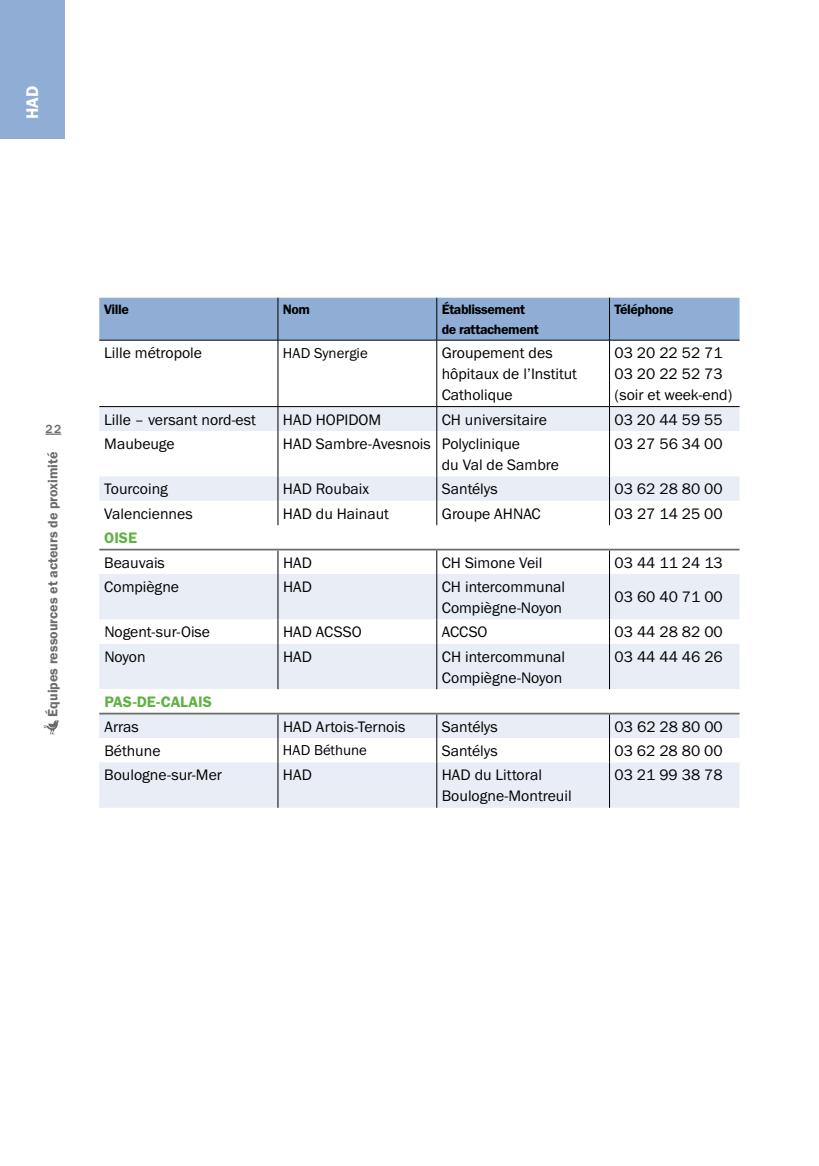
<style>
.page{position:relative;width:819px;height:1166px;background:#fff}
.page>*{position:absolute;margin:0;border:0;box-sizing:border-box;transform-origin:0 0}
.t1{font:17.5px "Franklin Gothic URW Dem";color:#fff}
.t2{font:15.75px/21px "Franklin Gothic URW Boo";color:#000}
.t3{font:15.75px "Franklin Gothic URW Dem";color:#62b146}
.t4{font:14.88px "Franklin Gothic URW Boo";color:#000}
.t5{font:14px/19.2px "Franklin Gothic URW Dem";letter-spacing:-.03em;color:#000}
.t6{font:14px "Franklin Gothic URW Dem";color:#6b6b6a}
.t7{font:500 12.25px "Franklin Gothic URW";color:#6b6b6a}
</style>
<div class="page">
<svg style="left:45px;top:433px;width:16px;height:2px"></svg>
<svg style="left:43px;top:720px;width:16px;height:14px"></svg>
<div style="left:99px;top:298px;width:640px;height:42px;background:#90aed5"></div>
<svg style="left:99px;top:407px;width:640px;height:401px;fill:#e9eef6"></svg>
<svg style="left:99px;top:525px;width:640px;height:188px"></svg>
<hr style="left:277px;top:298px;width:1px;height:42px;background:#000">
<hr style="left:277px;top:340px;width:1px;height:66px;background:#000">
<svg style="left:277px;top:407px;width:1px;height:24px"></svg>
<hr style="left:277px;top:431px;width:1px;height:45px;background:#000">
<svg style="left:277px;top:476px;width:1px;height:49px"></svg>
<svg style="left:277px;top:550px;width:1px;height:24px"></svg>
<hr style="left:277px;top:574px;width:1px;height:45px;background:#000">
<svg style="left:277px;top:619px;width:1px;height:25px"></svg>
<hr style="left:277px;top:644px;width:1px;height:45px;background:#000">
<svg style="left:277px;top:714px;width:1px;height:48px"></svg>
<hr style="left:277px;top:762px;width:1px;height:46px;background:#000">
<hr style="left:99px;top:340px;width:179px;height:1px;background:#000">
<hr style="left:278px;top:340px;width:159px;height:1px;background:#000">
<hr style="left:437px;top:340px;width:172px;height:1px;background:#000">
<hr style="left:609px;top:340px;width:130px;height:1px;background:#000">
<hr style="left:99px;top:406px;width:179px;height:1px;background:#000">
<hr style="left:278px;top:406px;width:159px;height:1px;background:#000">
<hr style="left:437px;top:406px;width:172px;height:1px;background:#000">
<hr style="left:609px;top:406px;width:130px;height:1px;background:#000">
<hr style="left:609px;top:298px;width:1px;height:42px;background:#000">
<hr style="left:609px;top:340px;width:1px;height:66px;background:#000">
<hr style="left:99px;top:549px;width:179px;height:1px;background:#6b6b6a">
<hr style="left:278px;top:549px;width:159px;height:1px;background:#6b6b6a">
<hr style="left:437px;top:549px;width:172px;height:1px;background:#6b6b6a">
<hr style="left:609px;top:549px;width:130px;height:1px;background:#6b6b6a">
<hr style="left:99px;top:713px;width:179px;height:1px;background:#6b6b6a">
<hr style="left:278px;top:713px;width:159px;height:1px;background:#6b6b6a">
<hr style="left:437px;top:713px;width:172px;height:1px;background:#6b6b6a">
<hr style="left:609px;top:713px;width:130px;height:1px;background:#6b6b6a">
<svg style="left:609px;top:407px;width:1px;height:24px"></svg>
<hr style="left:609px;top:431px;width:1px;height:45px;background:#000">
<svg style="left:609px;top:476px;width:1px;height:49px"></svg>
<svg style="left:609px;top:550px;width:1px;height:24px"></svg>
<hr style="left:609px;top:574px;width:1px;height:45px;background:#000">
<svg style="left:609px;top:619px;width:1px;height:25px"></svg>
<hr style="left:609px;top:644px;width:1px;height:45px;background:#000">
<svg style="left:609px;top:714px;width:1px;height:48px"></svg>
<hr style="left:609px;top:762px;width:1px;height:46px;background:#000">
<hr style="left:436px;top:298px;width:1px;height:42px;background:#000">
<hr style="left:436px;top:340px;width:1px;height:66px;background:#000">
<svg style="left:436px;top:407px;width:1px;height:24px"></svg>
<hr style="left:436px;top:431px;width:1px;height:45px;background:#000">
<svg style="left:436px;top:476px;width:1px;height:49px"></svg>
<svg style="left:436px;top:550px;width:1px;height:24px"></svg>
<hr style="left:436px;top:574px;width:1px;height:45px;background:#000">
<svg style="left:436px;top:619px;width:1px;height:25px"></svg>
<hr style="left:436px;top:644px;width:1px;height:45px;background:#000">
<svg style="left:436px;top:714px;width:1px;height:48px"></svg>
<hr style="left:436px;top:762px;width:1px;height:46px;background:#000">
<div style="left:0;top:0;width:64px;height:139px;background:#90aed5"></div>
<p class="t1" style="left:21px;top:119px;width:35px;rotate:-90deg">HAD</p>
<p class="t7" style="left:45px;top:421px;width:17px">22</p>
<p class="t6" style="left:44px;top:716px;width:267px;rotate:-90deg">Équipes ressources et acteurs de proximité</p>
<p class="t5" style="left:104px;top:300px;width:26px">Ville</p>
<p class="t5" style="left:283px;top:300px;width:29px">Nom</p>
<p class="t5" style="left:442px;top:300px;width:98px">Établissement de rattachement</p>
<p class="t5" style="left:614px;top:300px;width:61px">Téléphone</p>
<p class="t2" style="left:104px;top:342px;width:99px">Lille métropole</p>
<p class="t4" style="left:283px;top:343px;width:86px">HAD Synergie</p>
<p class="t2" style="left:441px;top:342px;width:137px">Groupement des hôpitaux de l’Institut<br>Catholique</p>
<p class="t2" style="left:614px;top:342px;width:119px">03 20 22 52 71<br>03 20 22 52 73 (soir et week-end)</p>
<p class="t2" style="left:104px;top:408px;width:153px">Lille – versant nord-est</p>
<p class="t2" style="left:283px;top:408px;width:100px">HAD HOPIDOM</p>
<p class="t2" style="left:442px;top:408px;width:107px">CH universitaire</p>
<p class="t2" style="left:614px;top:408px;width:110px">03 20 44 59 55</p>
<p class="t2" style="left:104px;top:433px;width:72px">Maubeuge</p>
<p class="t2" style="left:442px;top:433px;width:119px;text-indent:-159px">HAD Sambre-Avesnois Polyclinique<br>du Val de Sambre</p>
<p class="t2" style="left:614px;top:433px;width:110px">03 27 56 34 00</p>
<p class="t2" style="left:104px;top:478px;width:65px">Tourcoing</p>
<p class="t2" style="left:283px;top:478px;width:88px">HAD Roubaix</p>
<p class="t2" style="left:442px;top:478px;width:57px">Santélys</p>
<p class="t2" style="left:614px;top:478px;width:110px">03 62 28 80 00</p>
<p class="t2" style="left:104px;top:503px;width:90px">Valenciennes</p>
<p class="t2" style="left:283px;top:503px;width:108px">HAD du Hainaut</p>
<p class="t2" style="left:442px;top:503px;width:100px">Groupe AHNAC</p>
<p class="t2" style="left:614px;top:503px;width:110px">03 27 14 25 00</p>
<p class="t3" style="left:104px;top:528px;width:34px">OISE</p>
<p class="t2" style="left:104px;top:551px;width:62px">Beauvais</p>
<p class="t2" style="left:283px;top:551px;width:30px">HAD</p>
<p class="t2" style="left:442px;top:551px;width:102px">CH Simone Veil</p>
<p class="t2" style="left:614px;top:551px;width:110px">03 44 11 24 13</p>
<p class="t2" style="left:104px;top:576px;width:76px">Compiègne</p>
<p class="t2" style="left:283px;top:576px;width:30px">HAD</p>
<p class="t2" style="left:442px;top:576px;width:125px">CH intercommunal<br>Compiègne-Noyon</p>
<p class="t2" style="left:614px;top:586px;width:110px">03 60 40 71 00</p>
<p class="t2" style="left:104px;top:621px;width:107px">Nogent-sur-Oise</p>
<p class="t2" style="left:283px;top:621px;width:80px">HAD ACSSO</p>
<p class="t2" style="left:442px;top:621px;width:47px">ACCSO</p>
<p class="t2" style="left:614px;top:621px;width:110px">03 44 28 82 00</p>
<p class="t2" style="left:104px;top:646px;width:43px">Noyon</p>
<p class="t2" style="left:283px;top:646px;width:30px">HAD</p>
<p class="t2" style="left:442px;top:646px;width:125px">CH intercommunal<br>Compiègne-Noyon</p>
<p class="t2" style="left:614px;top:646px;width:110px">03 44 44 46 26</p>
<p class="t3" style="left:104px;top:692px;width:109px">PAS-DE-CALAIS</p>
<p class="t2" style="left:104px;top:715px;width:36px">Arras</p>
<p class="t2" style="left:283px;top:715px;width:124px">HAD Artois-Ternois</p>
<p class="t2" style="left:442px;top:715px;width:57px">Santélys</p>
<p class="t2" style="left:614px;top:715px;width:110px">03 62 28 80 00</p>
<p class="t2" style="left:104px;top:740px;width:58px">Béthune</p>
<p class="t4" style="left:283px;top:741px;width:86px">HAD Béthune</p>
<p class="t2" style="left:441px;top:740px;width:57px">Santélys</p>
<p class="t2" style="left:614px;top:740px;width:110px">03 62 28 80 00</p>
<p class="t2" style="left:104px;top:764px;width:119px">Boulogne-sur-Mer</p>
<p class="t2" style="left:283px;top:764px;width:30px">HAD</p>
<p class="t2" style="left:442px;top:764px;width:131px">HAD du Littoral<br>Boulogne-Montreuil</p>
<p class="t2" style="left:614px;top:764px;width:110px">03 21 99 38 78</p>
</div>
